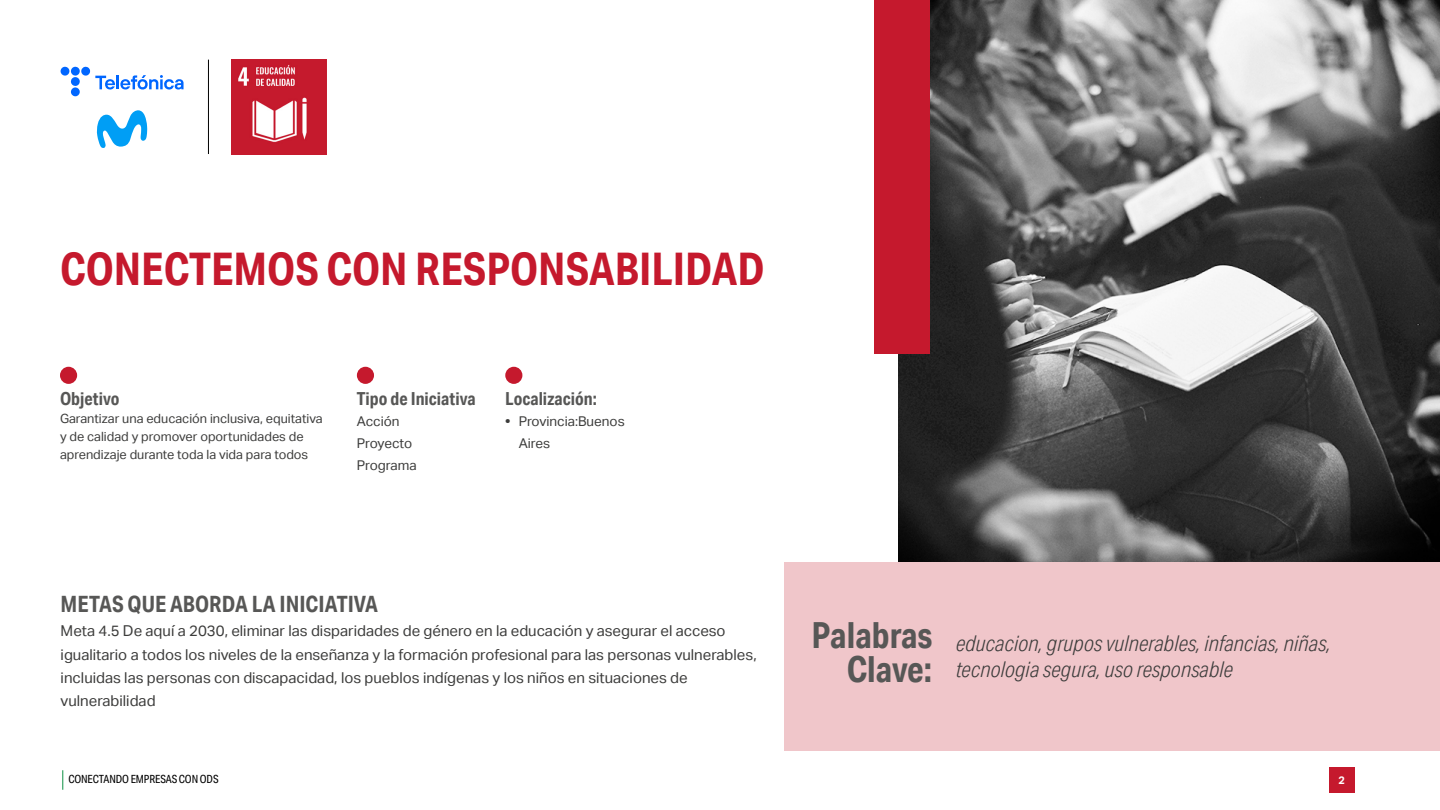
<style>
.page{position:relative;width:1440px;height:810px;background:#fff}
.page>*{position:absolute;margin:0;border:0;box-sizing:border-box;transform-origin:0 0}
.t1{font:700 45px "Aktiv Grotesk Cd";color:#c5192d}
.t2{font:700 36px/33.8px "Aktiv Grotesk Cd";color:#575756;text-align:right}
.t3{font:700 22.5px "Aktiv Grotesk Cd";color:#575756}
.t4{font:italic 300 21.75px/26.2px "Aktiv Grotesk Cd";color:#3c3c3b}
.t5{font:700 18px "Aktiv Grotesk Cd";color:#575756}
.t6{font:15px/23.2px "Aktiv Grotesk";color:#3c3c3b}
.t7{font:13.5px/21.8px "Aktiv Grotesk";color:#3c3c3b}
.t8{font:12.75px/18px "Aktiv Grotesk";color:#3c3c3b}
.t9{font:11.25px "Aktiv Grotesk Cd";letter-spacing:-.01em;color:#000}
.t10{font:700 10.88px "Aktiv Grotesk";color:#fff}
.s1{font-weight:700}
</style>
<div class="page">
<svg style="left:62px;top:770px;width:1px;height:20px"></svg>
<div style="left:1329px;top:767px;width:25px;height:26px;background:#c5192d"></div>
<img style="left:898px;top:0;width:542px;height:562px">
<div style="left:874px;top:0;width:56px;height:354px;background:#c5192d"></div>
<img style="left:232px;top:60px;width:94px;height:94px">
<hr style="left:208px;top:60px;width:1px;height:94px;background:#000">
<div style="left:784px;top:562px;width:656px;height:189px;background:#f0c6ca"></div>
<div style="left:60px;top:367px;width:17px;height:17px;background:#c5192d;border-radius:50%"></div>
<div style="left:357px;top:367px;width:17px;height:17px;background:#c5192d;border-radius:50%"></div>
<div style="left:505px;top:367px;width:17px;height:17px;background:#c5192d;border-radius:50%"></div>
<svg style="left:97px;top:110px;width:50px;height:38px"></svg>
<svg style="left:61px;top:66px;width:123px;height:30px"></svg>
<h1 class="t1" style="left:60px;top:242px;width:706px">CONECTEMOS CON RESPONSABILIDAD</h1>
<p class="t5" style="left:60px;top:387px;width:61px">Objetivo</p>
<p class="t8" style="left:60px;top:409px;width:264px">Garantizar una educación inclusiva, equitativa y de calidad y promover oportunidades de aprendizaje durante toda la vida para todos</p>
<p class="t5" style="left:357px;top:387px;width:120px">Tipo de Iniciativa</p>
<p class="t7" style="left:357px;top:411px;width:61px">Acción<br>Proyecto<br>Programa</p>
<p class="t5" style="left:505px;top:387px;width:93px">Localización:</p>
<p class="t7" style="left:519px;top:411px;width:107px;text-indent:-14px"><span class="s1">•</span> Provincia:Buenos<br>Aires</p>
<h3 class="t3" style="left:61px;top:591px;width:319px">METAS QUE ABORDA LA INICIATIVA</h3>
<p class="t6" style="left:61px;top:619px;width:698px">Meta 4.5 De aquí a 2030, eliminar las disparidades de género en la educación y asegurar el acceso igualitario a todos los niveles de la enseñanza y la formación profesional para las personas vulnerables, incluidas las personas con discapacidad, los pueblos indígenas y los niños en situaciones de vulnerabilidad</p>
<h2 class="t2" style="left:811px;top:618px;width:122px">Palabras<br>Clave:</h2>
<h3 class="t4" style="left:956px;top:630px;width:376px">educacion, grupos vulnerables, infancias, niñas, tecnologia segura, uso responsable</h3>
<p class="t9" style="left:68px;top:773px;width:152px">CONECTANDO EMPRESAS CON ODS</p>
<p class="t10" style="left:1338px;top:774px;width:8px">2</p>
</div>
